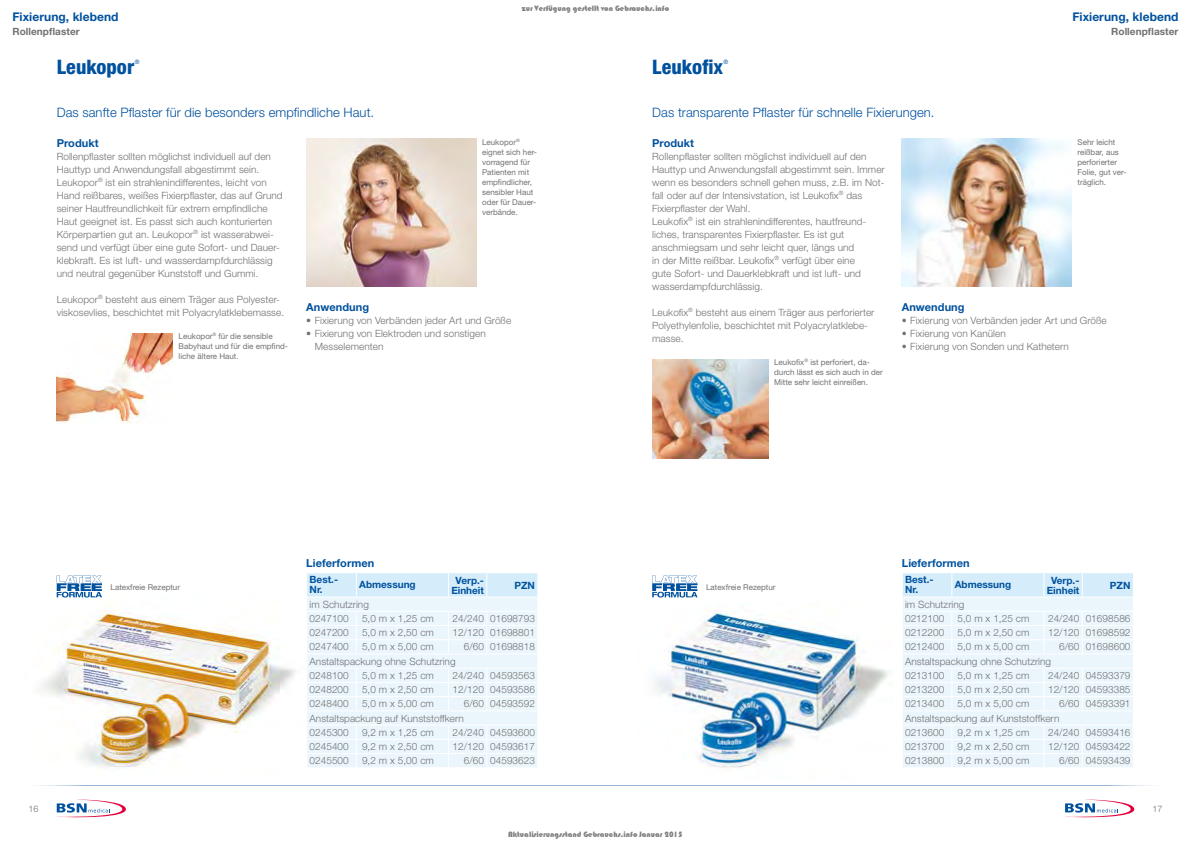
<style>
.page{position:relative;width:1191px;height:842px;background:#fff}
.page>*{position:absolute;margin:0;border:0;box-sizing:border-box;transform-origin:0 0}
.t1{font:800 condensed 20px "Helvetica Neue LT Std";color:#00519e}
.t2{font:300 13px "Helvetica Neue LT Std";letter-spacing:.005em;color:#00519e}
.t3{font:700 12px "Helvetica Neue LT Std";letter-spacing:.005em;color:#00519e}
.t4{font:700 11px "Helvetica Neue LT Std";letter-spacing:.005em;color:#00519e}
.t5{font:300 10px/13px "Helvetica Neue LT Std";letter-spacing:.005em;color:#707172}
.t6{font:700 10px/10px "Helvetica Neue LT Std";color:#00519e}
.t7{font:700 10px "Helvetica Neue LT Std";letter-spacing:.005em;color:#707172}
.t8{font:300 9px "Helvetica Neue LT Std";color:#707172}
.t9{font:8px/10px "Helvetica Neue LT Std";color:#707172}
.t10{font:8px "Bauhaus 93";color:rgb(0 0 0/.5)}
.t11{font:condensed 6px "Helvetica Neue LT Std";color:#00519e}
</style>
<div class="page">
<hr style="left:0;top:784px;width:1191px;height:1px;background:#00519e">
<hr style="left:0;top:87px;width:1191px;height:1px;background:#00519e">
<svg style="left:57px;top:799px;width:69px;height:18px"></svg>
<svg style="left:1065px;top:799px;width:69px;height:18px"></svg>
<img style="left:654px;top:611px;width:235px;height:158px">
<img style="left:901px;top:139px;width:170px;height:147px">
<svg style="left:652px;top:575px;width:45px;height:22px"></svg>
<img style="left:652px;top:359px;width:116px;height:100px">
<img style="left:42px;top:595px;width:253px;height:173px">
<img style="left:306px;top:139px;width:170px;height:147px">
<img style="left:57px;top:333px;width:116px;height:91px">
<svg style="left:57px;top:575px;width:45px;height:22px"></svg>
<svg style="left:902px;top:573px;width:231px;height:194px;background:#eaf5fb"></svg>
<svg style="left:307px;top:573px;width:231px;height:194px;background:#e9f5fb"></svg>
<p class="t10" style="left:522px;top:4px;width:149px">zur Verfügung gestellt von Gebrauchs.info</p>
<p class="t3" style="left:12px;top:9px;width:108px">Fixierung, klebend</p>
<p class="t7" style="left:12px;top:25px;width:69px">Rollenpflaster</p>
<h1 class="t1" style="left:57px;top:54px;width:79px">Leukopor</h1>
<p class="t11" style="left:135px;top:58px;width:6px">®</p>
<h2 class="t2" style="left:57px;top:104px;width:319px">Das sanfte Pflaster für die besonders empfindliche Haut.</h2>
<p class="t4" style="left:57px;top:136px;width:43px">Produkt</p>
<p class="t5" style="left:57px;top:149px;width:227px">Rollenpflaster sollten möglichst individuell auf den Hauttyp und Anwendungsfall abgestimmt sein.<br>Leukopor<sup>®</sup> ist ein strahlenindifferentes, leicht von Hand reißbares, weißes Fixierpflaster, das auf Grund seiner Hautfreundlichkeit für extrem empfindliche Haut geeignet ist. Es passt sich auch konturierten Körperpartien gut an. Leukopor<sup>®</sup> ist wasserabwei&shy;send und verfügt über eine gute Sofort- und Dauer&shy;klebkraft. Es ist luft- und wasserdampfdurchlässig und neutral gegenüber Kunststoff und Gummi.</p>
<p class="t5" style="left:57px;top:292px;width:229px">Leukopor<sup>®</sup> besteht aus einem Träger aus Polyester&shy;viskosevlies, beschichtet mit Polyacrylatklebemasse.</p>
<p class="t9" style="left:179px;top:331px;width:111px">Leukopor<sup>®</sup> für die sensible<br>Babyhaut und für die empfind&shy;liche ältere Haut.</p>
<p class="t3" style="left:1072px;top:9px;width:108px">Fixierung, klebend</p>
<p class="t7" style="left:1111px;top:25px;width:69px">Rollenpflaster</p>
<h1 class="t1" style="left:652px;top:54px;width:72px">Leukofix</h1>
<p class="t11" style="left:723px;top:58px;width:6px">®</p>
<h2 class="t2" style="left:652px;top:104px;width:284px">Das transparente Pflaster für schnelle Fixierungen.</h2>
<p class="t4" style="left:652px;top:136px;width:43px">Produkt</p>
<p class="t5" style="left:652px;top:149px;width:234px">Rollenpflaster sollten möglichst individuell auf den Hauttyp und Anwendungsfall abgestimmt sein. Immer wenn es besonders schnell gehen muss, z.B. im Not&shy;fall oder auf der Intensivstation, ist Leukofix<sup>®</sup> das Fixierpflaster der Wahl.<br>Leukofix<sup>®</sup> ist ein strahlenindifferentes, hautfreund&shy;liches, transparentes Fixierpflaster. Es ist gut anschmiegsam und sehr leicht quer, längs und<br>in der Mitte reißbar. Leukofix<sup>®</sup> verfügt über eine<br>gute Sofort- und Dauerklebkraft und ist luft- und wasserdampfdurchlässig.</p>
<p class="t5" style="left:652px;top:305px;width:224px">Leukofix<sup>®</sup> besteht aus einem Träger aus perforierter<br>Polyethylenfolie, beschichtet mit Polyacrylatklebe&shy;masse.</p>
<p class="t9" style="left:774px;top:357px;width:110px">Leukofix<sup>®</sup> ist perforiert, da&shy;durch lässt es sich auch in der<br>Mitte sehr leicht einreißen.</p>
<p class="t9" style="left:482px;top:137px;width:56px">Leukopor<sup>® </sup>eignet sich her&shy;vorragend für<br>Patienten mit empfindlicher, sensibler Haut oder für Dauer&shy;verbände.</p>
<p class="t9" style="left:1077px;top:137px;width:50px">Sehr leicht reißbar, aus perforierter<br>Folie, gut ver&shy;träglich.</p>
<p class="t4" style="left:306px;top:300px;width:64px">Anwendung</p>
<p class="t5" style="left:306px;top:314px;width:206px">• Fixierung von Verbänden jeder Art und Größe</p>
<p class="t5" style="left:315px;top:327px;width:172px;text-indent:-8px">• Fixierung von Elektroden und sonstigen<br>Messelementen</p>
<p class="t4" style="left:901px;top:300px;width:64px">Anwendung</p>
<p class="t5" style="left:901px;top:314px;width:206px">• Fixierung von Verbänden jeder Art und Größe</p>
<p class="t5" style="left:901px;top:327px;width:106px">• Fixierung von Kanülen</p>
<p class="t5" style="left:901px;top:340px;width:168px">• Fixierung von Sonden und Kathetern</p>
<p class="t9" style="left:111px;top:582px;width:71px">Latexfreie Rezeptur</p>
<p class="t4" style="left:306px;top:556px;width:70px">Lieferformen</p>
<p class="t6" style="left:309px;top:575px;width:30px">Best.-<br>Nr.</p>
<p class="t6" style="left:359px;top:580px;width:58px">Abmessung</p>
<p class="t6" style="left:451px;top:575px;width:34px;text-align:center">Verp.-<br>Einheit</p>
<p class="t6" style="left:514px;top:580px;width:22px">PZN</p>
<p class="t5" style="left:309px;top:597px;width:61px;line-height:14.2px">im Schutzring<br>0247100</p>
<p class="t5" style="left:362px;top:612px;width:73px">5,0 m x 1,25 cm</p>
<p class="t5" style="left:452px;top:612px;width:84px">24/240 01698793</p>
<p class="t5" style="left:309px;top:626px;width:41px">0247200</p>
<p class="t5" style="left:362px;top:626px;width:73px">5,0 m x 2,50 cm</p>
<p class="t5" style="left:452px;top:626px;width:84px">12/120 01698801</p>
<p class="t5" style="left:309px;top:640px;width:41px">0247400</p>
<p class="t5" style="left:362px;top:640px;width:73px">5,0 m x 5,00 cm</p>
<p class="t5" style="left:464px;top:640px;width:73px">6/60 01698818</p>
<p class="t5" style="left:309px;top:654px;width:147px;line-height:14.2px">Anstaltspackung ohne Schutzring<br>0248100</p>
<p class="t5" style="left:362px;top:669px;width:73px">5,0 m x 1,25 cm</p>
<p class="t5" style="left:452px;top:669px;width:84px">24/240 04593563</p>
<p class="t5" style="left:309px;top:683px;width:41px">0248200</p>
<p class="t5" style="left:362px;top:683px;width:73px">5,0 m x 2,50 cm</p>
<p class="t5" style="left:452px;top:683px;width:84px">12/120 04593586</p>
<p class="t5" style="left:309px;top:697px;width:41px">0248400</p>
<p class="t5" style="left:362px;top:697px;width:73px">5,0 m x 5,00 cm</p>
<p class="t5" style="left:309px;top:696px;width:227px;line-height:14.2px;text-indent:154px">6/60 04593592<br>Anstaltspackung auf Kunststoffkern<br>0245300</p>
<p class="t5" style="left:362px;top:725px;width:73px">9,2 m x 1,25 cm</p>
<p class="t5" style="left:452px;top:725px;width:84px">24/240 04593600</p>
<p class="t5" style="left:309px;top:740px;width:41px">0245400</p>
<p class="t5" style="left:362px;top:740px;width:73px">9,2 m x 2,50 cm</p>
<p class="t5" style="left:452px;top:740px;width:84px">12/120 04593617</p>
<p class="t5" style="left:309px;top:754px;width:41px">0245500</p>
<p class="t5" style="left:362px;top:754px;width:73px">9,2 m x 5,00 cm</p>
<p class="t5" style="left:464px;top:754px;width:73px">6/60 04593623</p>
<p class="t9" style="left:706px;top:582px;width:71px">Latexfreie Rezeptur</p>
<p class="t4" style="left:901px;top:556px;width:70px">Lieferformen</p>
<p class="t6" style="left:905px;top:575px;width:30px">Best.-<br>Nr.</p>
<p class="t6" style="left:954px;top:580px;width:58px">Abmessung</p>
<p class="t6" style="left:1046px;top:575px;width:34px;text-align:center">Verp.-<br>Einheit</p>
<p class="t6" style="left:1110px;top:580px;width:22px">PZN</p>
<p class="t5" style="left:905px;top:597px;width:61px;line-height:14.2px">im Schutzring<br>0212100</p>
<p class="t5" style="left:957px;top:612px;width:73px">5,0 m x 1,25 cm</p>
<p class="t5" style="left:1048px;top:612px;width:84px">24/240 01698586</p>
<p class="t5" style="left:905px;top:626px;width:41px">0212200</p>
<p class="t5" style="left:957px;top:626px;width:73px">5,0 m x 2,50 cm</p>
<p class="t5" style="left:1048px;top:626px;width:84px">12/120 01698592</p>
<p class="t5" style="left:905px;top:640px;width:41px">0212400</p>
<p class="t5" style="left:957px;top:640px;width:73px">5,0 m x 5,00 cm</p>
<p class="t5" style="left:1059px;top:640px;width:73px">6/60 01698600</p>
<p class="t5" style="left:905px;top:654px;width:147px;line-height:14.2px">Anstaltspackung ohne Schutzring<br>0213100</p>
<p class="t5" style="left:957px;top:669px;width:73px">5,0 m x 1,25 cm</p>
<p class="t5" style="left:1048px;top:669px;width:84px">24/240 04593379</p>
<p class="t5" style="left:905px;top:683px;width:41px">0213200</p>
<p class="t5" style="left:957px;top:683px;width:73px">5,0 m x 2,50 cm</p>
<p class="t5" style="left:1048px;top:683px;width:84px">12/120 04593385</p>
<p class="t5" style="left:905px;top:697px;width:41px">0213400</p>
<p class="t5" style="left:957px;top:697px;width:73px">5,0 m x 5,00 cm</p>
<p class="t5" style="left:905px;top:696px;width:227px;line-height:14.2px;text-indent:154px">6/60 04593391<br>Anstaltspackung auf Kunststoffkern<br>0213600</p>
<p class="t5" style="left:957px;top:725px;width:73px">9,2 m x 1,25 cm</p>
<p class="t5" style="left:1048px;top:725px;width:84px">24/240 04593416</p>
<p class="t5" style="left:905px;top:740px;width:41px">0213700</p>
<p class="t5" style="left:957px;top:740px;width:73px">9,2 m x 2,50 cm</p>
<p class="t5" style="left:1048px;top:740px;width:84px">12/120 04593422</p>
<p class="t5" style="left:905px;top:754px;width:41px">0213800</p>
<p class="t5" style="left:957px;top:754px;width:73px">9,2 m x 5,00 cm</p>
<p class="t5" style="left:1059px;top:754px;width:73px">6/60 04593439</p>
<p class="t8" style="left:28px;top:803px;width:12px">16</p>
<p class="t8" style="left:1152px;top:803px;width:12px">17</p>
<p class="t10" style="left:508px;top:830px;width:176px">Aktualisierungsstand Gebrauchs.info Januar 2015</p>
</div>
